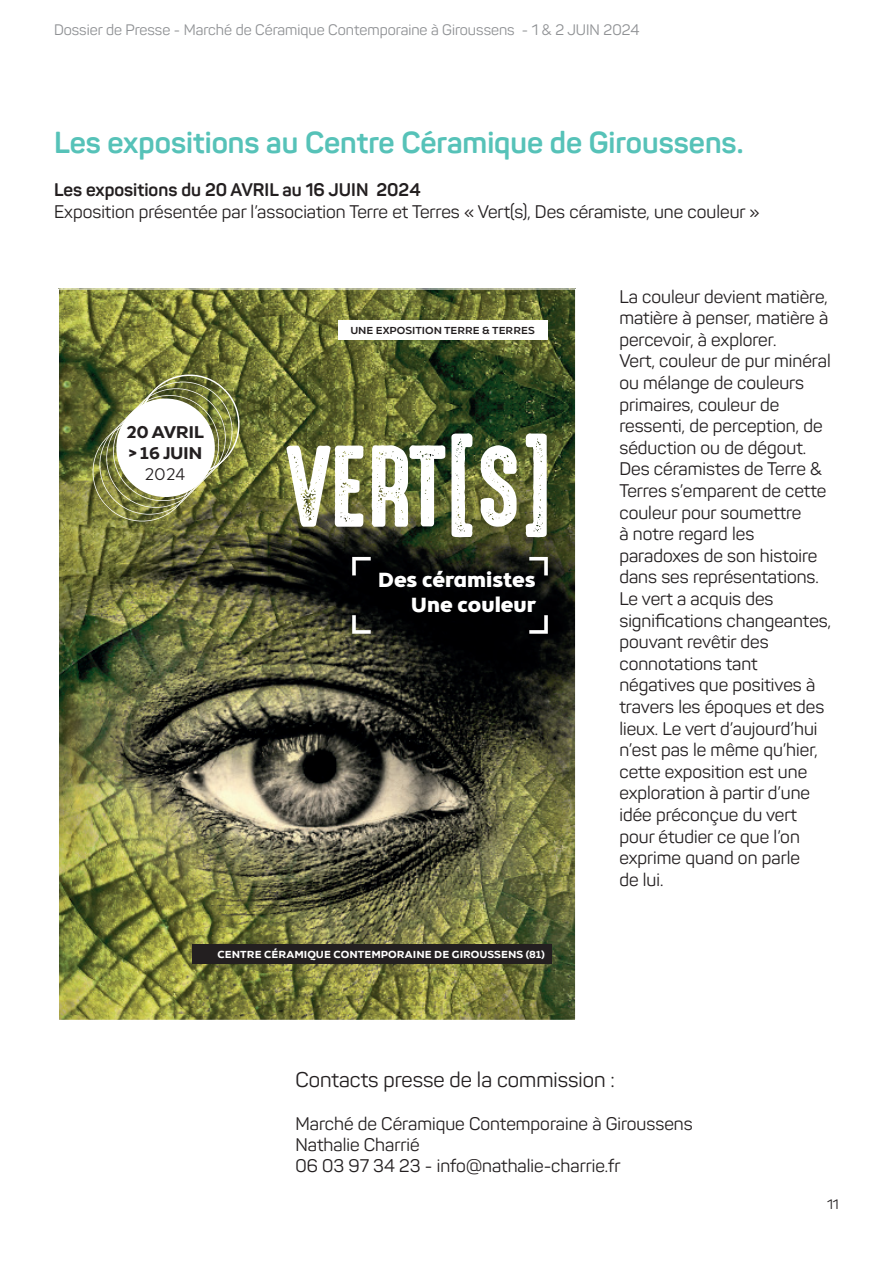
<style>
.page{position:relative;width:893px;height:1263px;background:#fff}
.page>*{position:absolute;margin:0;border:0;box-sizing:border-box;transform-origin:0 0}
.t1{font:104.25px "High Voltage Rough";color:#fff}
.t2{font:700 30px "Panton";color:#56c2b8}
.t3{font:21px "Panton";color:#231f20}
.t4{font:900 20.85px/25px "Object";color:#fff;text-align:right}
.t5{font:18px/21.6px "Panton";color:#231f20}
.t6{font:700 18px "Panton";color:#231f20}
.t7{font:800 17.4px/20.9px "Object";letter-spacing:-.02em;color:#231f20}
.t8{font:300 17.4px "Object";color:#231f20}
.t9{font:15px "Panton";color:#8f9194}
.t10{font:13.5px "Panton";color:#231f20}
.t11{font:800 10.35px "Object";letter-spacing:.005em;color:#fff}
.t12{font:700 10.35px "Object";color:#231f20}
</style>
<div class="page">
<img style="left:60px;top:291px;width:513px;height:727px">
<svg style="left:88px;top:370px;width:156px;height:156px"></svg>
<div style="left:338px;top:320px;width:209px;height:20px;background:#fff"></div>
<svg style="left:352px;top:557px;width:19px;height:18px"></svg>
<svg style="left:529px;top:557px;width:19px;height:18px"></svg>
<svg style="left:529px;top:615px;width:19px;height:19px"></svg>
<svg style="left:352px;top:615px;width:19px;height:19px"></svg>
<div style="left:192px;top:945px;width:360px;height:19px;background:#231f20"></div>
<p class="t9" style="left:54px;top:20px;width:587px">Dossier de Presse - Marché de Céramique Contemporaine à Giroussens - 1 &amp; 2 JUIN 2024</p>
<h2 class="t2" style="left:54px;top:124px;width:691px">Les expositions au Centre Céramique de Giroussens.</h2>
<p class="t6" style="left:54px;top:179px;width:368px">Les expositions du 20 AVRIL au 16 JUIN 2024</p>
<p class="t5" style="left:54px;top:201px;width:707px">Exposition présentée par l’association Terre et Terres « Vert(s), Des céramiste, une couleur »</p>
<p class="t7" style="left:126px;top:421px;width:79px">20 AVRIL &gt;16 JUIN</p>
<p class="t8" style="left:144px;top:461px;width:43px">2024</p>
<p class="t12" style="left:350px;top:322px;width:186px">UNE EXPOSITION TERRE &amp; TERRES</p>
<h1 class="t1" style="left:286px;top:430px;width:266px">VERT[S]</h1>
<p class="t4" style="left:378px;top:565px;width:160px">Des céramistes<br>Une couleur</p>
<p class="t11" style="left:217px;top:946px;width:329px">CENTRE CÉRAMIQUE CONTEMPORAINE DE GIROUSSENS (81)</p>
<p class="t5" style="left:619px;top:285px;width:213px">La couleur devient matière, matière à penser, matière à percevoir, à explorer.<br>Vert, couleur de pur minéral ou mélange de couleurs primaires, couleur de ressenti, de perception, de séduction ou de dégout.<br>Des céramistes de Terre &amp;<br>Terres s’emparent de cette couleur pour soumettre<br>à notre regard les paradoxes de son histoire dans ses représentations.<br>Le vert a acquis des significations changeantes, pouvant revêtir des connotations tant négatives que positives à travers les époques et des lieux. Le vert d’aujourd’hui n’est pas le même qu’hier, cette exposition est une exploration à partir d’une idée préconçue du vert pour étudier ce que l’on exprime quand on parle<br>de lui.</p>
<p class="t3" style="left:296px;top:1067px;width:321px">Contacts presse de la commission :</p>
<p class="t5" style="left:296px;top:1113px;width:399px;line-height:21px">Marché de Céramique Contemporaine à Giroussens<br>Nathalie Charrié<br>06 03 97 34 23 - info@nathalie-charrie.fr</p>
<p class="t10" style="left:827px;top:1196px;width:13px">11</p>
</div>
